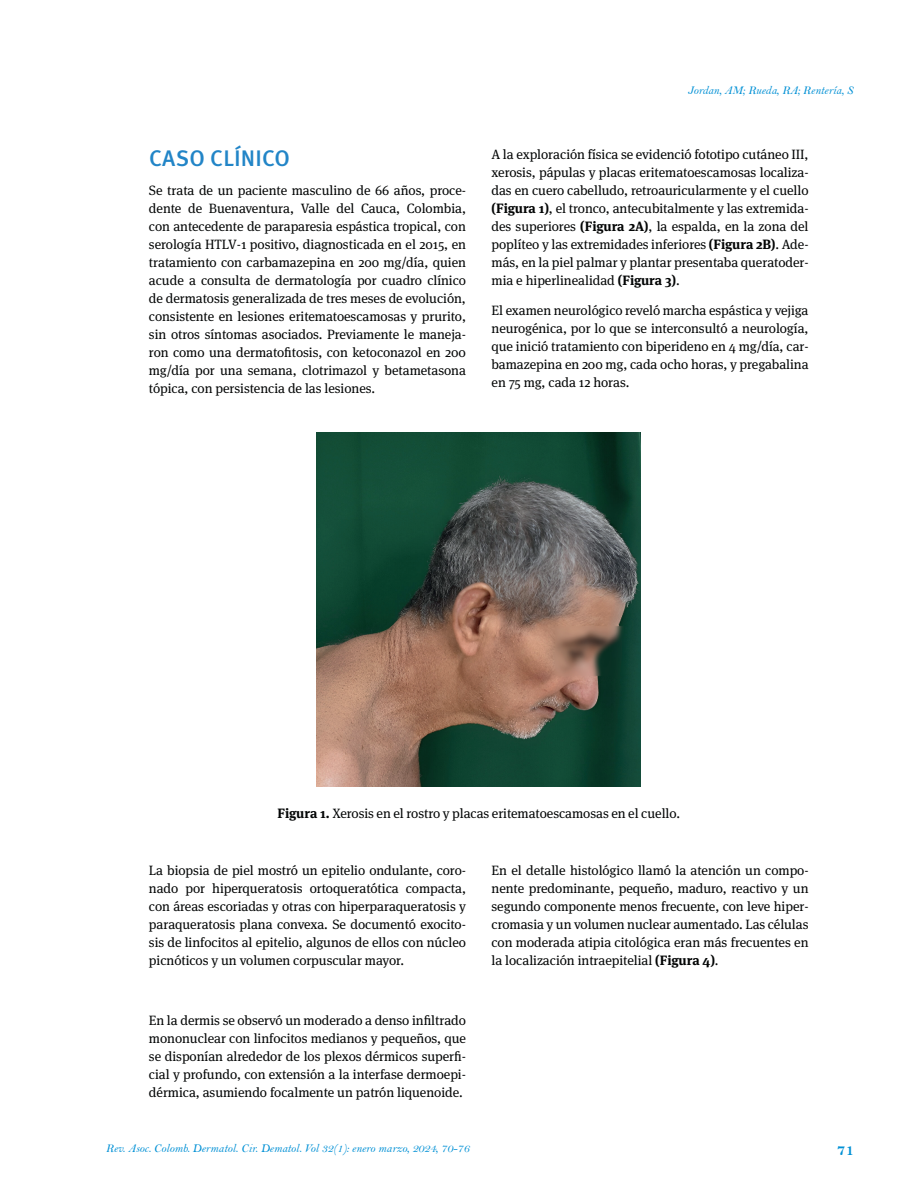
<style>
.page{position:relative;width:915px;height:1191px;background:#fff}
.page>*{position:absolute;margin:0;border:0;box-sizing:border-box;transform-origin:0 0}
.t1{font:500 22.5px "Meta Pro";letter-spacing:.01em;color:#2285c7}
.t2{font:16.5px "Bell MT Bold";color:#0090d5}
.t3{font:13.5px/18px "Meta Serif OT";letter-spacing:-.005em;color:#030505;text-align:justify}
.t4{font:12px "Bell MT Italic";color:#0090d5}
.s1{font-weight:700}
</style>
<div class="page">
<img style="left:317px;top:432px;width:323px;height:355px">
<h1 class="t1" style="left:149px;top:144px;width:142px">CASO CLÍNICO</h1>
<p class="t3" style="left:149px;top:182px;width:318px">Se trata de un paciente masculino de 66 años, proce&shy;dente de Buenaventura, Valle del Cauca, Colombia, con antecedente de paraparesia espástica tropical, con serología HTLV-1 positivo, diagnosticada en el 2015, en tratamiento con carbamazepina en 200 mg/día, quien acude a consulta de dermatología por cuadro clínico de dermatosis generalizada de tres meses de evolución, consistente en lesiones eritematoescamosas y prurito, sin otros síntomas asociados. Previamente le maneja&shy;ron como una dermatofitosis, con ketoconazol en 200 mg/día por una semana, clotrimazol y betametasona tópica, con persistencia de las lesiones.</p>
<p class="t4" style="left:687px;top:83px;width:167px">Jordan, AM; Rueda, RA; Rentería, S</p>
<p class="t3" style="left:491px;top:146px;width:318px">A la exploración física se evidenció fototipo cutáneo III, xerosis, pápulas y placas eritematoescamosas localiza&shy;das en cuero cabelludo, retroauricularmente y el cuello <span class="s1">(Figura 1)</span>, el tronco, antecubitalmente y las extremida&shy;des superiores <span class="s1">(Figura 2A)</span>, la espalda, en la zona del poplíteo y las extremidades inferiores <span class="s1">(Figura 2B)</span>. Ade&shy;más, en la piel palmar y plantar presentaba queratoder&shy;mia e hiperlinealidad <span class="s1">(Figura 3)</span>.</p>
<p class="t3" style="left:491px;top:302px;width:318px">El examen neurológico reveló marcha espástica y vejiga neurogénica, por lo que se interconsultó a neurología, que inició tratamiento con biperideno en 4 mg/día, car&shy;bamazepina en 200 mg, cada ocho horas, y pregabalina en 75 mg, cada 12 horas.</p>
<p class="t3" style="left:277px;top:805px;width:404px"><span class="s1">Figura 1.</span> Xerosis en el rostro y placas eritematoescamosas en el cuello.</p>
<p class="t3" style="left:149px;top:862px;width:318px">La biopsia de piel mostró un epitelio ondulante, coro&shy;nado por hiperqueratosis ortoqueratótica compacta, con áreas escoriadas y otras con hiperparaqueratosis y paraqueratosis plana convexa. Se documentó exocito&shy;sis de linfocitos al epitelio, algunos de ellos con núcleo picnóticos y un volumen corpuscular mayor.</p>
<p class="t3" style="left:149px;top:1011px;width:318px">En la dermis se observó un moderado a denso infiltrado mononuclear con linfocitos medianos y pequeños, que se disponían alrededor de los plexos dérmicos superfi&shy;cial y profundo, con extensión a la interfase dermoepi&shy;dérmica, asumiendo focalmente un patrón liquenoide.</p>
<p class="t3" style="left:491px;top:861px;width:318px">En el detalle histológico llamó la atención un compo&shy;nente predominante, pequeño, maduro, reactivo y un segundo componente menos frecuente, con leve hiper&shy;cromasia y un volumen nuclear aumentado. Las células con moderada atipia citológica eran más frecuentes en la localización intraepitelial <span class="s1">(Figura 4)</span>.</p>
<p class="t4" style="left:106px;top:1141px;width:365px">Rev. Asoc. Colomb. Dermatol. Cir. Dematol. Vol 32(1): enero marzo, 2024, 70-76</p>
<p class="t2" style="left:836px;top:1140px;width:19px">71</p>
</div>
